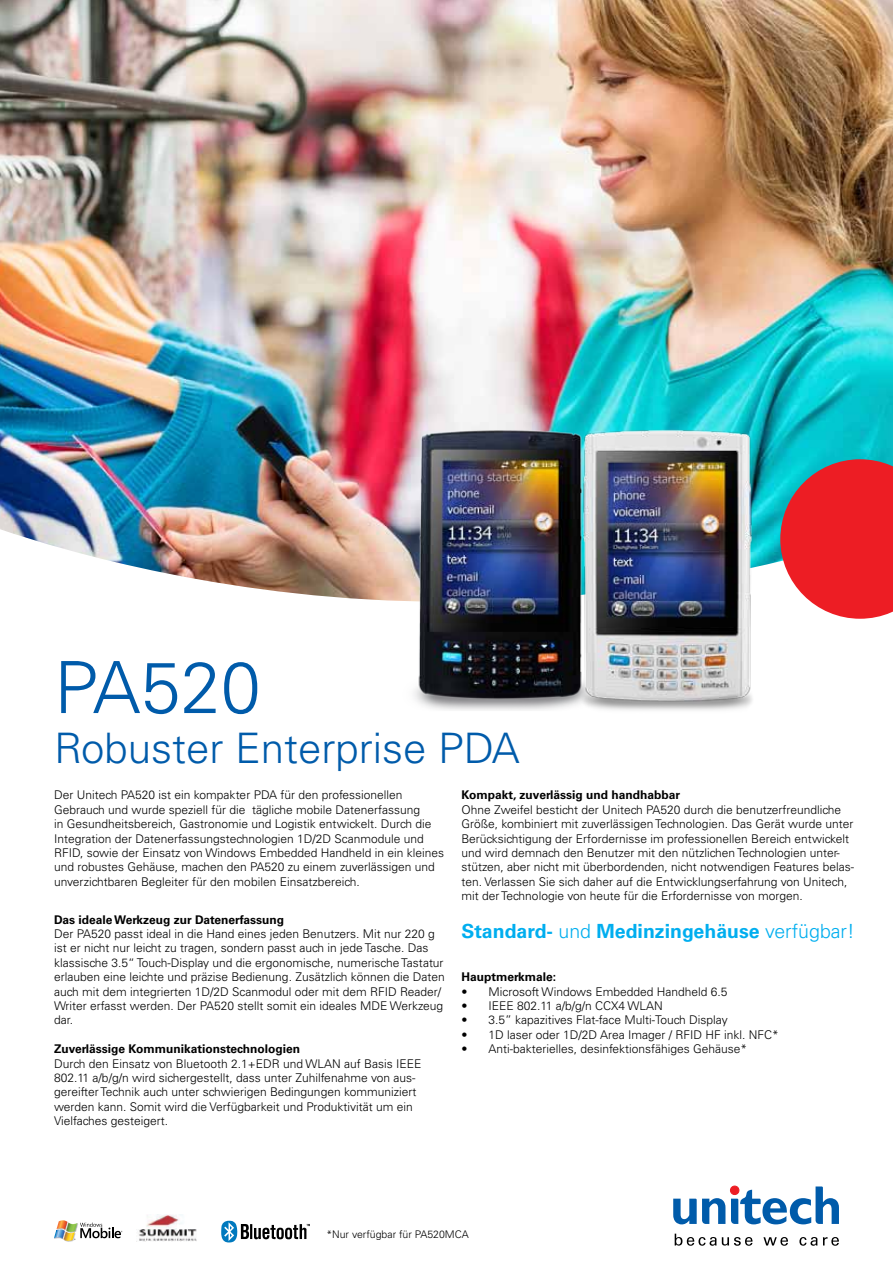
<style>
.page{position:relative;width:893px;height:1263px;background:#fff}
.page>*{position:absolute;margin:0;border:0;box-sizing:border-box;transform-origin:0 0}
.t1{font:300 72px "Univers";color:#005baa}
.t2{font:300 42px "Univers";color:#005baa}
.t3{font:700 19.5px "Univers";color:#00aeef}
.t4{font:300 12px/14.4px "Univers";color:#000}
.t5{font:700 12px "Univers";color:#000}
.t6{font:300 10.5px "Univers";color:#000}
.s1{font-weight:300}
</style>
<div class="page">
<img style="left:0;top:0;width:893px;height:601px">
<svg style="left:780px;top:459px;width:113px;height:160px;background:#da3d44"></svg>
<svg style="left:675px;top:1233px;width:78px;height:13px"></svg>
<svg style="left:763px;top:1237px;width:25px;height:9px"></svg>
<svg style="left:799px;top:1237px;width:18px;height:9px"></svg>
<svg style="left:823px;top:1237px;width:16px;height:9px"></svg>
<svg style="left:673px;top:1186px;width:166px;height:38px"></svg>
<svg style="left:54px;top:1220px;width:68px;height:22px"></svg>
<img style="left:138px;top:1215px;width:59px;height:26px">
<svg style="left:221px;top:1221px;width:89px;height:21px"></svg>
<img style="left:382px;top:416px;width:182px;height:294px">
<img style="left:564px;top:411px;width:206px;height:299px">
<h1 class="t1" style="left:54px;top:644px;width:208px">PA520</h1>
<h2 class="t2" style="left:54px;top:723px;width:467px">Robuster Enterprise PDA</h2>
<p class="t4" style="left:54px;top:788px;width:392px">Der Unitech PA520 ist ein kompakter PDA für den professionellen Gebrauch und wurde speziell für die tägliche mobile Datenerfassung<br>in Gesundheitsbereich, Gastronomie und Logistik entwickelt. Durch die Integration der Datenerfassungstechnologien 1D/2D Scanmodule und RFID, sowie der Einsatz von Windows Embedded Handheld in ein kleines und robustes Gehäuse, machen den PA520 zu einem zuverlässigen und unverzichtbaren Begleiter für den mobilen Einsatzbereich.</p>
<p class="t5" style="left:54px;top:912px;width:232px">Das ideale Werkzeug zur Datenerfassung</p>
<p class="t4" style="left:54px;top:926px;width:392px">Der PA520 passt ideal in die Hand eines jeden Benutzers. Mit nur 220 g ist er nicht nur leicht zu tragen, sondern passt auch in jede Tasche. Das klassische 3.5“ Touch-Display und die ergonomische, numerische Tastatur erlauben eine leichte und präzise Bedienung. Zusätzlich können die Daten auch mit dem integrierten 1D/2D Scanmodul oder mit dem RFID Reader/ Writer erfasst werden. Der PA520 stellt somit ein ideales MDE Werkzeug dar.</p>
<p class="t5" style="left:54px;top:1042px;width:248px">Zuverlässige Kommunikationstechnologien</p>
<p class="t4" style="left:54px;top:1056px;width:369px">Durch den Einsatz von Bluetooth 2.1+EDR und WLAN auf Basis IEEE 802.11 a/b/g/n wird sichergestellt, dass unter Zuhilfenahme von aus&shy;gereifter Technik auch unter schwierigen Bedingungen kommuniziert werden kann. Somit wird die Verfügbarkeit und Produktivität um ein Vielfaches gesteigert.</p>
<p class="t5" style="left:461px;top:788px;width:220px">Kompakt, zuverlässig und handhabbar</p>
<p class="t4" style="left:461px;top:802px;width:394px">Ohne Zweifel besticht der Unitech PA520 durch die benutzerfreundliche Größe, kombiniert mit zuverlässigen Technologien. Das Gerät wurde unter Berücksichtigung der Erfordernisse im professionellen Bereich entwickelt und wird demnach den Benutzer mit den nützlichen Technologien unter&shy;stützen, aber nicht mit überbordenden, nicht notwendigen Features belas&shy;ten. Verlassen Sie sich daher auf die Entwicklungserfahrung von Unitech, mit der Technologie von heute für die Erfordernisse von morgen.</p>
<h3 class="t3" style="left:461px;top:920px;width:395px">Standard- <span class="s1">und</span> Medinzingehäuse <span class="s1">verfügbar!</span></h3>
<p class="t5" style="left:461px;top:970px;width:96px">Hauptmerkmale:</p>
<p class="t4" style="left:461px;top:984px;width:268px">• Microsoft Windows Embedded Handheld 6.5</p>
<p class="t4" style="left:461px;top:998px;width:203px">• IEEE 802.11 a/b/g/n CCX4 WLAN</p>
<p class="t4" style="left:461px;top:1013px;width:268px">• 3.5” kapazitives Flat-face Multi-Touch Display</p>
<p class="t4" style="left:461px;top:1027px;width:319px">• 1D laser oder 1D/2D Area Imager / RFID HF inkl. NFC*</p>
<p class="t4" style="left:461px;top:1042px;width:287px">• Anti-bakterielles, desinfektionsfähiges Gehäuse*</p>
<p class="t6" style="left:326px;top:1228px;width:144px">*Nur verfügbar für PA520MCA</p>
</div>
